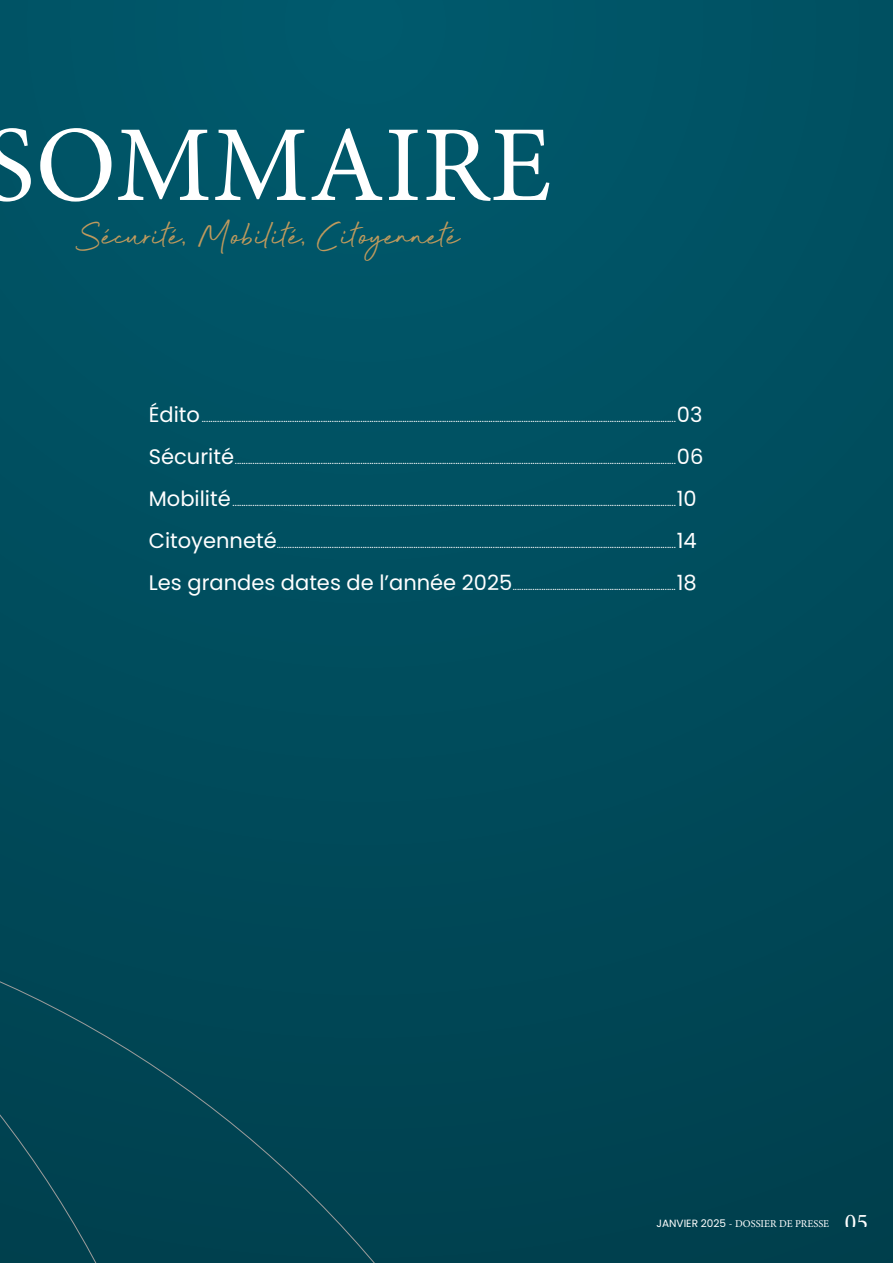
<style>
.page{position:relative;width:893px;height:1263px;background:#fff}
.page>*{position:absolute;margin:0;border:0;box-sizing:border-box;transform-origin:0 0}
.t1{font:108px "Minion Pro";letter-spacing:.005em;color:#fff}
.t2{font:43.2px "Beyond Infinity";color:#c09a5d}
.t3{font:24px "Minion Pro";color:#fff}
.t4{font:10.5px "Poppins";color:#fff}
.t5{font:10.5px "Minion Pro";color:#fff}
.s1{font-size:21px}
.s2{font-family:"Poppins"}
</style>
<div class="page">
<div style="left:0;top:0;width:893px;height:1263px;background:linear-gradient(to right,#005466,#004b5b)"></div>
<div style="left:219px;top:892px;width:402px;height:371px;background:#004553"></div>
<div style="left:0;top:710px;width:219px;height:553px;background:#004655"></div>
<h1 class="t1" style="left:-16px;top:93px;width:570px">SOMMAIRE</h1>
<h2 class="t2" style="left:75px;top:210px;width:386px">Sécurité, Mobilité, Citoyenneté</h2>
<p class="t4" style="left:149px;top:412px;width:555px"><span class="s1">Édito</span> .......................................................................................................................................................................................................................<span class="s1">03</span></p>
<p class="t4" style="left:149px;top:454px;width:556px"><span class="s1">Sécurité</span>........................................................................................................................................................................................................<span class="s1">06</span></p>
<p class="t4" style="left:149px;top:496px;width:549px"><span class="s1">Mobilité</span> .........................................................................................................................................................................................................<span class="s1">10</span></p>
<p class="t4" style="left:149px;top:538px;width:549px"><span class="s1">Citoyenneté</span>.....................................................................................................................................................................................<span class="s1">14</span></p>
<p class="t4" style="left:149px;top:581px;width:549px"><span class="s1">Les grandes dates de l’année 2025</span>..........................................................................<span class="s1">18</span></p>
<p class="t5" style="left:657px;top:1216px;width:174px"><span class="s2">JANVIER 2025</span> - DOSSIER DE PRESSE</p>
<h3 class="t3" style="left:845px;top:1207px;width:25px">05</h3>
</div>
